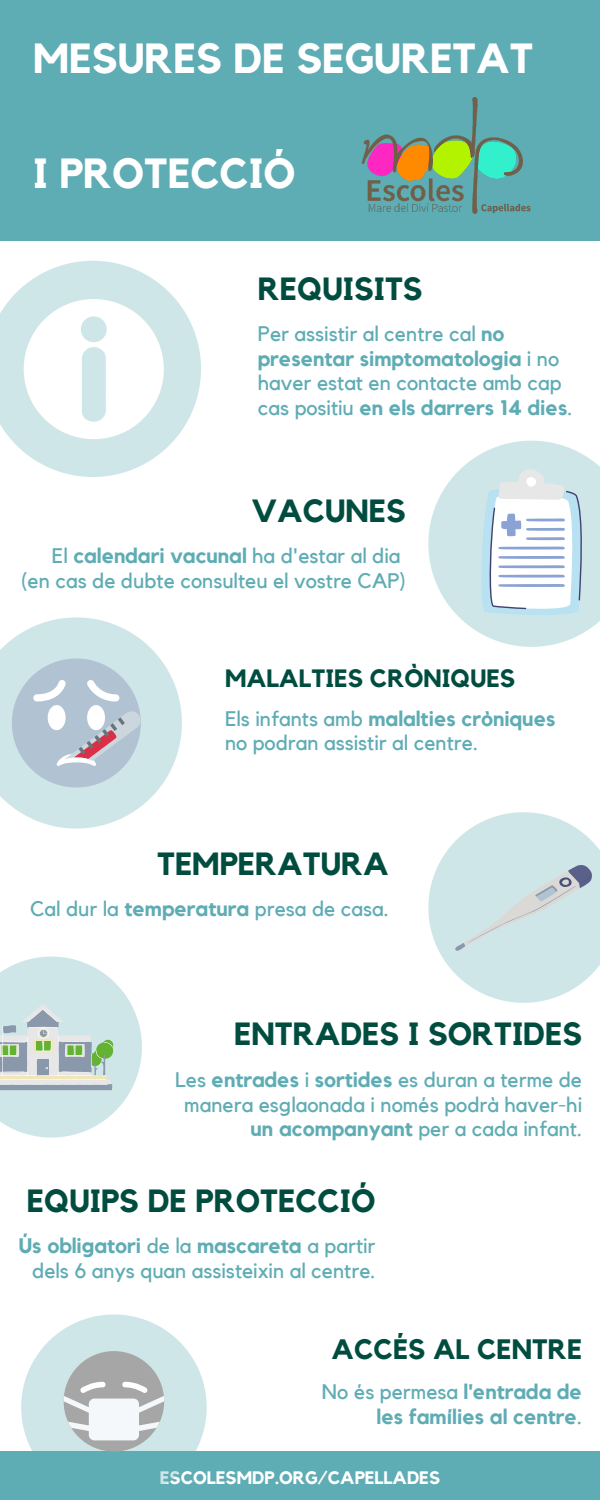
<style>
.page{position:relative;width:600px;height:1500px;background:#fff}
.page>*{position:absolute;margin:0;border:0;box-sizing:border-box;transform-origin:0 0}
.t1{font:700 42px "Kollektif";color:#fff}
.t2{font:700 32px "Kollektif";color:#004d40}
.t3{font:700 28px "Kollektif";color:#004d40}
.t4{font:700 25px "Kollektif";color:#004d40}
.t5{font:21px/24.8px "Kollektif";color:#5eacb4;text-align:right}
.t6{font:700 21px/24.8px "Kollektif";color:#5eacb4;text-align:right}
.t7{font:700 18px "Kollektif";color:#fff}
.s1{font-weight:700}
.s2{font-weight:400}
</style>
<div class="page">
<div style="left:0;top:0;width:600px;height:241px;background:#5eacb4"></div>
<svg style="left:0;top:261px;width:201px;height:216px;fill:#cfe6e8"></svg>
<svg style="left:0;top:617px;width:182px;height:212px;fill:#cfe6e8"></svg>
<div style="left:0;top:1452px;width:600px;height:48px;background:#5eacb4"></div>
<svg style="left:24px;top:299px;width:140px;height:140px"></svg>
<svg style="left:428px;top:441px;width:172px;height:206px"></svg>
<svg style="left:428px;top:812px;width:172px;height:191px"></svg>
<svg style="left:12px;top:658px;width:129px;height:130px;background:#bfccd7"></svg>
<svg style="left:0;top:957px;width:142px;height:181px"></svg>
<svg style="left:21px;top:1314px;width:186px;height:138px"></svg>
<img style="left:361px;top:98px;width:170px;height:116px">
<h1 class="t1" style="left:33px;top:39px;width:502px">MESURES DE SEGURETAT</h1>
<h1 class="t1" style="left:33px;top:154px;width:264px">I PROTECCIÓ</h1>
<h2 class="t2" style="left:258px;top:274px;width:166px">REQUISITS</h2>
<p class="t5" style="left:258px;top:322px;width:316px;text-align:left">Per assistir al centre cal <span class="s1">no presentar simptomatologia</span> i no haver estat en contacte amb cap cas positiu <span class="s1">en els darrers 14 dies</span>.</p>
<h2 class="t2" style="left:252px;top:496px;width:156px">VACUNES</h2>
<p class="t5" style="left:22px;top:544px;width:386px">El <span class="s1">calendari vacunal</span> ha d'estar al dia<br>(en cas de dubte consulteu el vostre CAP)</p>
<p class="t4" style="left:225px;top:666px;width:292px">MALALTIES CRÒNIQUES</p>
<p class="t5" style="left:225px;top:707px;width:332px;text-align:left">Els infants amb <span class="s1">malalties cròniques </span>no podran assistir al centre.</p>
<h2 class="t2" style="left:157px;top:849px;width:233px">TEMPERATURA</h2>
<p class="t5" style="left:30px;top:897px;width:360px">Cal dur la <span class="s1">temperatura</span> presa de casa.</p>
<h2 class="t2" style="left:234px;top:1019px;width:349px">ENTRADES I SORTIDES</h2>
<p class="t5" style="left:175px;top:1068px;width:408px">Les <span class="s1">entrades</span> i <span class="s1">sortides</span> es duran a terme de manera esglaonada i només podrà haver-hi <span class="s1">un acompanyant</span> per a cada infant.</p>
<h2 class="t2" style="left:27px;top:1186px;width:350px">EQUIPS DE PROTECCIÓ</h2>
<p class="t5" style="left:19px;top:1234px;width:358px"><span class="s1">Ús obligatori</span> de la <span class="s1">mascareta</span> a partir dels 6 anys quan assisteixin al centre.</p>
<h3 class="t3" style="left:332px;top:1336px;width:252px">ACCÉS AL CENTRE</h3>
<p class="t6" style="left:322px;top:1380px;width:262px"><span class="s2">No és permesa</span> l'entrada de les famílies al centre<span class="s2">.</span></p>
<p class="t7" style="left:160px;top:1470px;width:282px">ESCOLESMDP.ORG/CAPELLADES</p>
</div>
